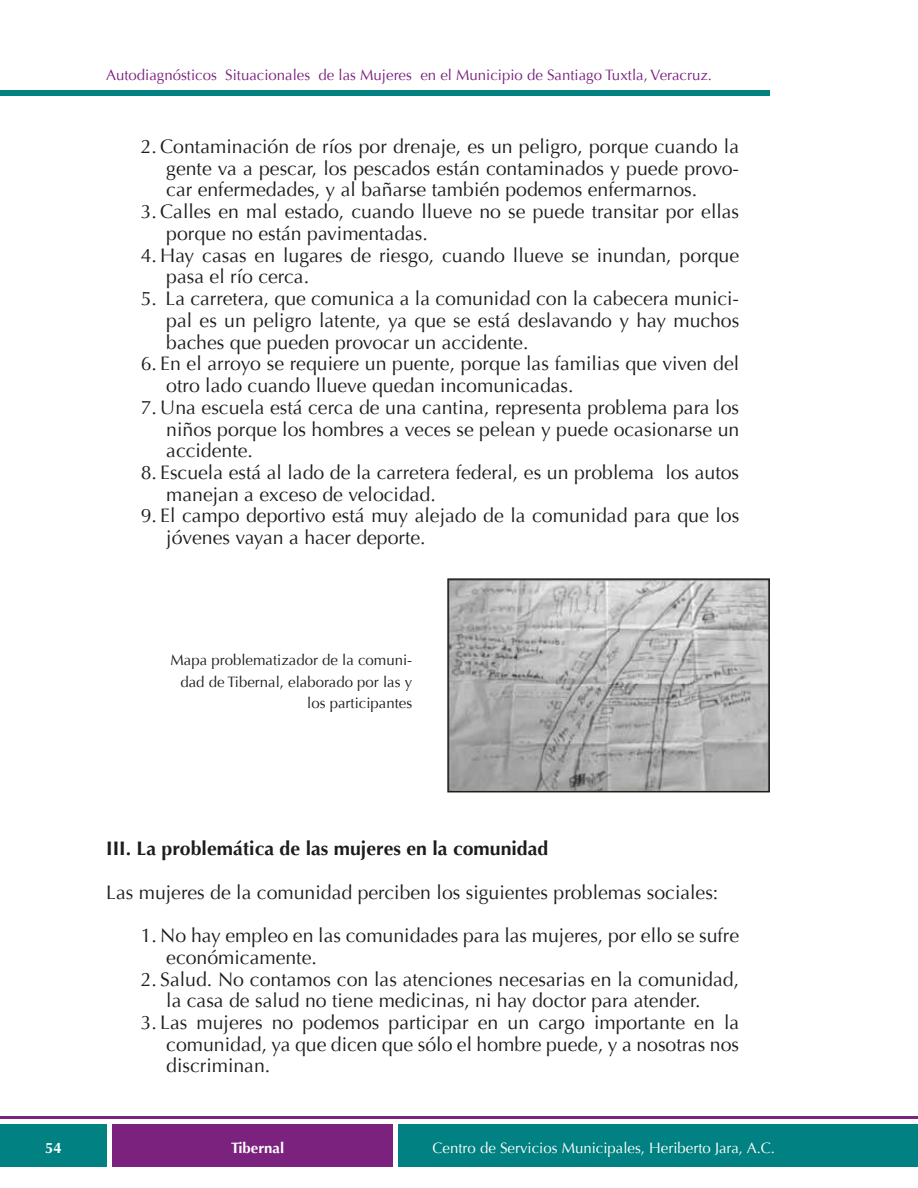
<style>
.page{position:relative;width:918px;height:1188px;background:#fff}
.page>*{position:absolute;margin:0;border:0;box-sizing:border-box;transform-origin:0 0}
.t1{font:19.5px/21.8px "Optima";color:#1d1d1b}
.t2{font:700 19.5px "Optima";color:#1d1d1b}
.t3{font:15px "Optima";color:#7b217e}
.t4{font:15px/21.8px "Optima";color:#1d1d1b;text-align:right}
.t5{font:15px "Optima";color:#fff}
.t6{font:700 15px "Optima";color:#fff}
</style>
<div class="page">
<div style="left:399px;top:1124px;width:519px;height:43px;background:#018181"></div>
<div style="left:0;top:1124px;width:106px;height:43px;background:#018181"></div>
<div style="left:112px;top:1124px;width:281px;height:43px;background:#7b217e"></div>
<hr style="left:0;top:1116px;width:918px;height:3px;background:#7b217e">
<div style="left:0;top:90px;width:769px;height:6px;background:#018181"></div>
<img style="left:450px;top:581px;width:317px;height:208px">
<div style="left:447px;top:578px;width:323px;height:214px;border:2px solid #1d1d1b"></div>
<p class="t3" style="left:106px;top:66px;width:607px">Autodiagnósticos Situacionales de las Mujeres en el Municipio de Santiago Tuxtla, Veracruz.</p>
<p class="t1" style="left:166px;top:136px;width:574px;text-align:justify;text-indent:-26px">2. Contaminación de ríos por drenaje, es un peligro, porque cuando la gente va a pescar, los pescados están contaminados y puede provo&shy;car enfermedades, y al bañarse también podemos enfermarnos.</p>
<p class="t1" style="left:166px;top:201px;width:574px;text-indent:-26px">3. Calles en mal estado, cuando llueve no se puede transitar por ellas porque no están pavimentadas.</p>
<p class="t1" style="left:166px;top:244px;width:574px;text-indent:-26px">4. Hay casas en lugares de riesgo, cuando llueve se inundan, porque pasa el río cerca.</p>
<p class="t1" style="left:166px;top:288px;width:574px;text-align:justify;text-indent:-26px">5. La carretera, que comunica a la comunidad con la cabecera munici&shy;pal es un peligro latente, ya que se está deslavando y hay muchos baches que pueden provocar un accidente.</p>
<p class="t1" style="left:166px;top:353px;width:574px;text-indent:-26px">6. En el arroyo se requiere un puente, porque las familias que viven del otro lado cuando llueve quedan incomunicadas.</p>
<p class="t1" style="left:166px;top:397px;width:575px;text-align:justify;text-indent:-26px">7. Una escuela está cerca de una cantina, representa problema para los niños porque los hombres a veces se pelean y puede ocasionarse un accidente.</p>
<p class="t1" style="left:166px;top:462px;width:574px;text-indent:-26px">8. Escuela está al lado de la carretera federal, es un problema los autos manejan a exceso de velocidad.</p>
<p class="t1" style="left:166px;top:505px;width:574px;text-indent:-26px">9. El campo deportivo está muy alejado de la comunidad para que los jóvenes vayan a hacer deporte.</p>
<p class="t4" style="left:171px;top:649px;width:243px">Mapa problematizador de la comuni&shy;dad de Tibernal, elaborado por las y los participantes</p>
<p class="t2" style="left:106px;top:837px;width:444px">III. La problemática de las mujeres en la comunidad</p>
<p class="t1" style="left:106px;top:881px;width:614px">Las mujeres de la comunidad perciben los siguientes problemas sociales:</p>
<p class="t1" style="left:166px;top:925px;width:574px;text-indent:-26px">1. No hay empleo en las comunidades para las mujeres, por ello se sufre económicamente.</p>
<p class="t1" style="left:166px;top:968px;width:574px;text-indent:-26px">2. Salud. No contamos con las atenciones necesarias en la comunidad, la casa de salud no tiene medicinas, ni hay doctor para atender.</p>
<p class="t1" style="left:166px;top:1012px;width:574px;text-align:justify;text-indent:-26px">3. Las mujeres no podemos participar en un cargo importante en la comunidad, ya que dicen que sólo el hombre puede, y a nosotras nos discriminan.</p>
<p class="t6" style="left:45px;top:1139px;width:18px">54</p>
<p class="t6" style="left:231px;top:1139px;width:55px">Tibernal</p>
<p class="t5" style="left:433px;top:1139px;width:344px">Centro de Servicios Municipales, Heriberto Jara, A.C.</p>
</div>
